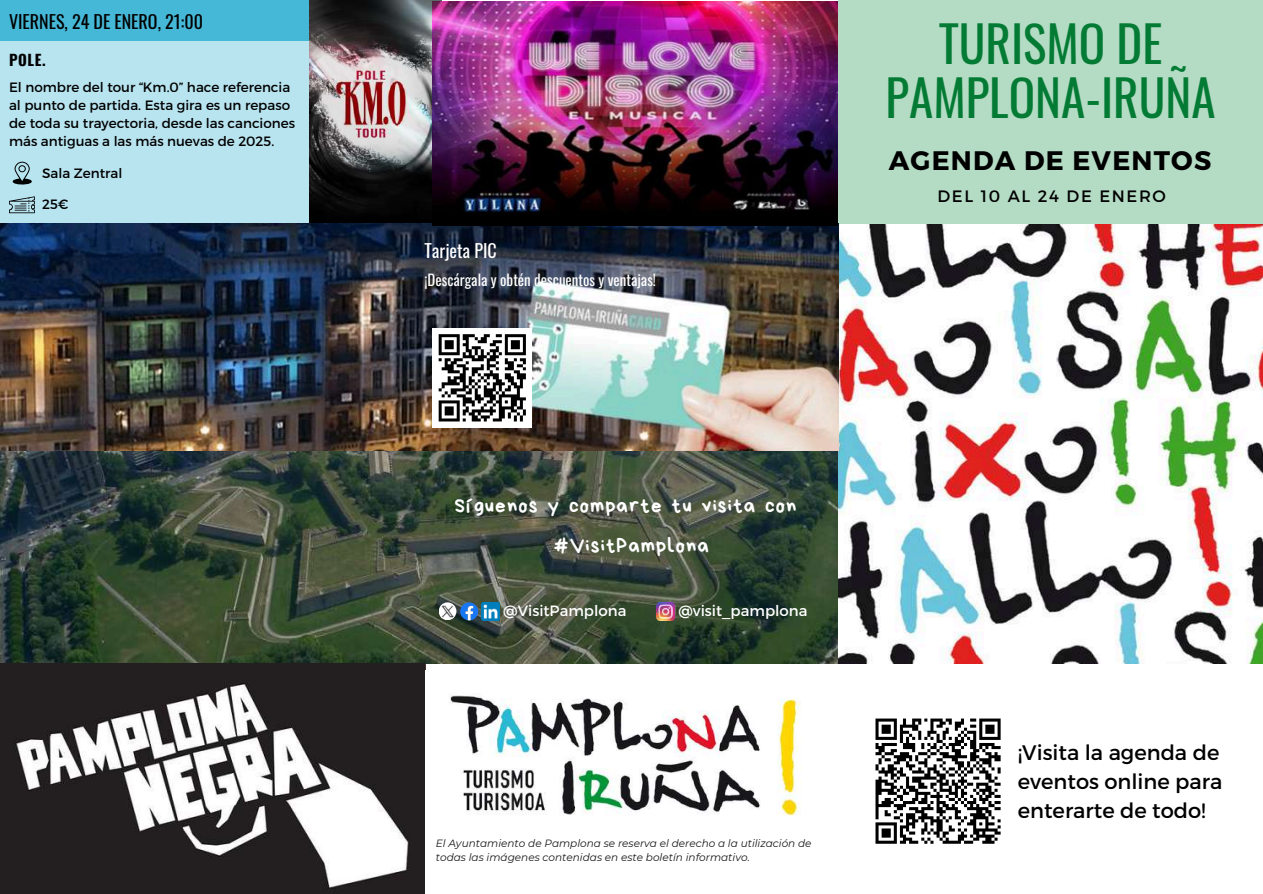
<style>
.page{position:relative;width:1263px;height:894px;background:#fff}
.page>*{position:absolute;margin:0;border:0;box-sizing:border-box;transform-origin:0 0}
.t1{font:49.05px/54px "Oswald";color:#047b34;text-align:center}
.t2{font:700 26.7px "Montserrat";letter-spacing:.045em;color:#000}
.t3{font:21px/29.2px "Montserrat";color:#010101}
.t4{font:21px/39.3px "Bryndan Write";letter-spacing:.05em;color:#fff;text-align:center}
.t5{font:18px "Oswald";color:#000}
.t6{font:18px "Oswald";color:#fff}
.t7{font:16.5px "Montserrat";letter-spacing:.1em;color:#000}
.t8{font:15px "Oswald";color:#fff}
.t9{font:700 15px "Oswald";color:#010101}
.t10{font:14.85px "Montserrat";color:#fff}
.t11{font:13.5px/18px "Montserrat";color:#010101}
.t12{font:13.5px "Montserrat";color:#000}
.t13{font:italic 10.5px/14px "Montserrat";color:#171717}
</style>
<div class="page">
<img style="left:0;top:450px;width:838px;height:213px">
<img style="left:838px;top:223px;width:425px;height:440px">
<svg style="left:875px;top:718px;width:126px;height:126px"></svg>
<div style="left:838px;top:0;width:425px;height:223px;background:#b4dcc4"></div>
<div style="left:0;top:0;width:412px;height:223px;background:#b8e4f0"></div>
<div style="left:0;top:0;width:319px;height:40px;background:#45b8d7"></div>
<img style="left:309px;top:0;width:132px;height:223px">
<img style="left:449px;top:694px;width:352px;height:122px">
<img style="left:657px;top:602px;width:18px;height:18px">
<svg style="left:460px;top:602px;width:18px;height:18px"></svg>
<img style="left:482px;top:602px;width:18px;height:18px">
<svg style="left:439px;top:602px;width:17px;height:18px"></svg>
<svg style="left:441px;top:605px;width:13px;height:12px"></svg>
<svg style="left:13px;top:162px;width:19px;height:23px"></svg>
<svg style="left:9px;top:196px;width:26px;height:17px"></svg>
<img style="left:0;top:223px;width:839px;height:227px">
<div style="left:433px;top:328px;width:99px;height:99px;background:#fff"></div>
<svg style="left:438px;top:334px;width:88px;height:88px"></svg>
<img style="left:0;top:663px;width:425px;height:230px">
<img style="left:433px;top:1px;width:405px;height:224px">
<h3 class="t5" style="left:9px;top:7px;width:195px">VIERNES, 24 DE ENERO, 21:00</h3>
<p class="t9" style="left:9px;top:48px;width:38px">POLE.</p>
<p class="t11" style="left:9px;top:78px;width:288px">El nombre del tour “Km.0” hace referencia al punto de partida. Esta gira es un repaso de toda su trayectoria, desde las canciones más antiguas a las más nuevas de 2025.</p>
<p class="t12" style="left:42px;top:164px;width:82px">Sala Zentral</p>
<p class="t12" style="left:42px;top:195px;width:28px">25€</p>
<h3 class="t6" style="left:424px;top:236px;width:74px">Tarjeta PIC</h3>
<p class="t8" style="left:424px;top:268px;width:233px">¡Descárgala y obtén descuentos y ventajas!</p>
<h1 class="t1" style="left:886px;top:15px;width:331px">TURISMO DE<br>PAMPLONA-IRUÑA</h1>
<h2 class="t2" style="left:889px;top:143px;width:324px">AGENDA DE EVENTOS</h2>
<p class="t7" style="left:937px;top:185px;width:230px">DEL 10 AL 24 DE ENERO</p>
<h3 class="t4" style="left:455px;top:486px;width:343px">Síguenos y comparte tu visita con #VisitPamplona</h3>
<p class="t10" style="left:503px;top:600px;width:125px">@VisitPamplona</p>
<p class="t10" style="left:678px;top:600px;width:131px">@visit_pamplona</p>
<p class="t13" style="left:436px;top:835px;width:377px">El Ayuntamiento de Pamplona se reserva el derecho a la utilización de todas las imágenes contenidas en este boletín informativo.</p>
<h3 class="t3" style="left:1018px;top:736px;width:206px">¡Visita la agenda de eventos online para enterarte de todo!</h3>
</div>
